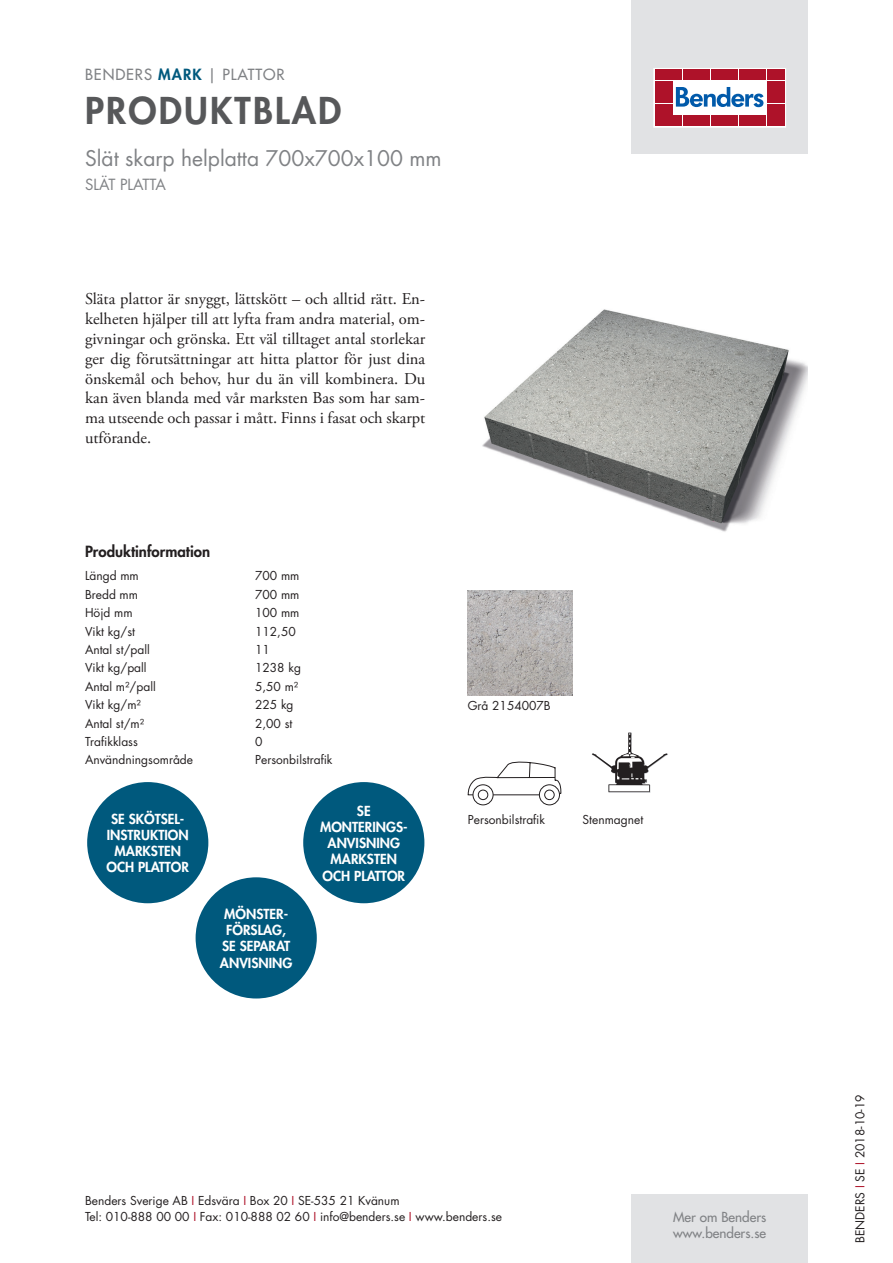
<style>
.page{position:relative;width:893px;height:1263px;background:#fff}
.page>*{position:absolute;margin:0;border:0;box-sizing:border-box;transform-origin:0 0}
.t1{font:800 36px "Futura Std";letter-spacing:.06em;color:#57585a}
.t2{font:21px "Futura Std";color:#808285}
.t3{font:16.5px/19.8px "Adobe Garamond Pro";color:#231f20;text-align:justify}
.t4{font:500 15px "Futura Std";letter-spacing:.06em;color:#808285}
.t5{font:800 15px "Futura Std";color:#231f20}
.t6{font:15px "Futura Std";color:#808285}
.t7{font:800 13.5px/16.2px "Futura Std";color:#fff;text-align:center}
.t8{font:500 13.5px/16.2px "Futura Std";color:#808285}
.t9{font:12px/16.5px "Futura Std";color:#231f20}
.s1{font-weight:800;color:#00597d}
.s2{color:#ae1229}
</style>
<div class="page">
<div style="left:631px;top:0;width:177px;height:153px;background:#e1e2e4"></div>
<div style="left:631px;top:1195px;width:177px;height:68px;background:#e1e2e4"></div>
<svg style="left:656px;top:70px;width:128px;height:55px;fill:#fff"></svg>
<div style="left:654px;top:68px;width:132px;height:59px;border:1px solid #fff"></div>
<div style="left:655px;top:70px;width:8px;height:10px;background:#ae1229"></div>
<div style="left:664px;top:70px;width:8px;height:10px;background:#ae1229"></div>
<div style="left:655px;top:81px;width:8px;height:10px;background:#ae1229"></div>
<div style="left:664px;top:81px;width:8px;height:10px;background:#ae1229"></div>
<div style="left:655px;top:93px;width:8px;height:10px;background:#ae1229"></div>
<div style="left:664px;top:93px;width:8px;height:10px;background:#ae1229"></div>
<div style="left:655px;top:104px;width:8px;height:11px;background:#ae1229"></div>
<div style="left:664px;top:104px;width:8px;height:11px;background:#ae1229"></div>
<div style="left:655px;top:116px;width:8px;height:10px;background:#ae1229"></div>
<div style="left:664px;top:116px;width:8px;height:10px;background:#ae1229"></div>
<div style="left:674px;top:70px;width:8px;height:10px;background:#ae1229"></div>
<div style="left:683px;top:70px;width:8px;height:10px;background:#ae1229"></div>
<div style="left:692px;top:70px;width:8px;height:10px;background:#ae1229"></div>
<div style="left:702px;top:70px;width:8px;height:10px;background:#ae1229"></div>
<div style="left:711px;top:70px;width:8px;height:10px;background:#ae1229"></div>
<div style="left:720px;top:70px;width:8px;height:10px;background:#ae1229"></div>
<div style="left:730px;top:70px;width:8px;height:10px;background:#ae1229"></div>
<div style="left:739px;top:70px;width:8px;height:10px;background:#ae1229"></div>
<div style="left:748px;top:70px;width:8px;height:10px;background:#ae1229"></div>
<div style="left:758px;top:70px;width:8px;height:10px;background:#ae1229"></div>
<div style="left:674px;top:116px;width:8px;height:10px;background:#ae1229"></div>
<div style="left:683px;top:116px;width:8px;height:10px;background:#ae1229"></div>
<div style="left:692px;top:116px;width:8px;height:10px;background:#ae1229"></div>
<div style="left:702px;top:116px;width:8px;height:10px;background:#ae1229"></div>
<div style="left:711px;top:116px;width:8px;height:10px;background:#ae1229"></div>
<div style="left:720px;top:116px;width:8px;height:10px;background:#ae1229"></div>
<div style="left:730px;top:116px;width:8px;height:10px;background:#ae1229"></div>
<div style="left:739px;top:116px;width:8px;height:10px;background:#ae1229"></div>
<div style="left:748px;top:116px;width:8px;height:10px;background:#ae1229"></div>
<div style="left:758px;top:116px;width:8px;height:10px;background:#ae1229"></div>
<div style="left:767px;top:70px;width:8px;height:10px;background:#ae1229"></div>
<div style="left:776px;top:70px;width:8px;height:10px;background:#ae1229"></div>
<div style="left:767px;top:81px;width:8px;height:10px;background:#ae1229"></div>
<div style="left:776px;top:81px;width:8px;height:10px;background:#ae1229"></div>
<div style="left:767px;top:93px;width:8px;height:10px;background:#ae1229"></div>
<div style="left:776px;top:93px;width:8px;height:10px;background:#ae1229"></div>
<div style="left:767px;top:104px;width:8px;height:11px;background:#ae1229"></div>
<div style="left:776px;top:104px;width:8px;height:11px;background:#ae1229"></div>
<div style="left:767px;top:116px;width:8px;height:10px;background:#ae1229"></div>
<div style="left:776px;top:116px;width:8px;height:10px;background:#ae1229"></div>
<svg style="left:676px;top:87px;width:87px;height:20px"></svg>
<div style="left:303px;top:782px;width:121px;height:121px;background:#00597d;border-radius:50%"></div>
<div style="left:87px;top:782px;width:121px;height:121px;background:#00597d;border-radius:50%"></div>
<div style="left:196px;top:877px;width:121px;height:121px;background:#00597d;border-radius:50%"></div>
<img style="left:482px;top:309px;width:326px;height:223px">
<img style="left:468px;top:590px;width:105px;height:105px">
<svg style="left:473px;top:785px;width:20px;height:20px"></svg>
<div style="left:473px;top:784px;width:20px;height:21px;border:1px solid #231f20;border-radius:50%"></div>
<svg style="left:539px;top:785px;width:20px;height:20px"></svg>
<div style="left:539px;top:784px;width:21px;height:21px;border:1px solid #231f20;border-radius:50%"></div>
<svg style="left:468px;top:762px;width:93px;height:38px"></svg>
<img style="left:608px;top:732px;width:60px;height:61px">
<svg style="left:592px;top:733px;width:75px;height:59px"></svg>
<p class="t4" style="left:85px;top:65px;width:201px">BENDERS <span class="s1">MARK</span> | PLATTOR</p>
<h1 class="t1" style="left:85px;top:87px;width:258px">PRODUKTBLAD</h1>
<h2 class="t2" style="left:85px;top:144px;width:358px">Slät skarp helplatta 700x700x100 mm</h2>
<p class="t6" style="left:85px;top:175px;width:82px">SLÄT PLATTA</p>
<p class="t3" style="left:85px;top:290px;width:342px">Släta plattor är snyggt, lättskött – och alltid rätt. En&shy;kelheten hjälper till att lyfta fram andra material, om&shy;givningar och grönska. Ett väl tilltaget antal storlekar ger dig förutsättningar att hitta plattor för just dina önskemål och behov, hur du än vill kombinera. Du kan även blanda med vår marksten Bas som har sam&shy;ma utseende och passar i mått. Finns i fasat och skarpt utförande.</p>
<p class="t5" style="left:85px;top:542px;width:127px">Produktinformation</p>
<p class="t9" style="left:85px;top:568px;width:55px">Längd mm</p>
<p class="t9" style="left:255px;top:568px;width:46px">700 mm</p>
<p class="t9" style="left:85px;top:586px;width:55px">Bredd mm</p>
<p class="t9" style="left:255px;top:586px;width:46px">700 mm</p>
<p class="t9" style="left:85px;top:604px;width:49px">Höjd mm</p>
<p class="t9" style="left:255px;top:604px;width:46px">100 mm</p>
<p class="t9" style="left:85px;top:623px;width:51px">Vikt kg/st</p>
<p class="t9" style="left:255px;top:623px;width:42px">112,50</p>
<p class="t9" style="left:85px;top:641px;width:66px">Antal st/pall</p>
<p class="t9" style="left:255px;top:641px;width:16px">11</p>
<p class="t9" style="left:85px;top:660px;width:63px">Vikt kg/pall</p>
<p class="t9" style="left:255px;top:660px;width:47px">1238 kg</p>
<p class="t9" style="left:85px;top:678px;width:72px">Antal m²/pall</p>
<p class="t9" style="left:255px;top:678px;width:45px">5,50 m²</p>
<p class="t9" style="left:85px;top:697px;width:57px">Vikt kg/m²</p>
<p class="t9" style="left:255px;top:697px;width:40px">225 kg</p>
<p class="t9" style="left:85px;top:715px;width:61px">Antal st/m²</p>
<p class="t9" style="left:255px;top:715px;width:39px">2,00 st</p>
<p class="t9" style="left:85px;top:733px;width:54px">Trafikklass</p>
<p class="t9" style="left:255px;top:733px;width:9px">0</p>
<p class="t9" style="left:85px;top:752px;width:110px">Användningsområde</p>
<p class="t9" style="left:255px;top:752px;width:79px">Personbilstrafik</p>
<p class="t7" style="left:320px;top:803px;width:89px">SE<br>MONTERINGS-<br>ANVISNING<br>MARKSTEN<br>OCH PLATTOR</p>
<p class="t7" style="left:106px;top:811px;width:84px">SE SKÖTSEL-<br>INSTRUKTION<br>MARKSTEN<br>OCH PLATTOR</p>
<p class="t7" style="left:220px;top:906px;width:74px">MÖNSTER-<br>FÖRSLAG,<br>SE SEPARAT<br>ANVISNING</p>
<p class="t9" style="left:468px;top:697px;width:85px">Grå 2154007B</p>
<p class="t9" style="left:468px;top:811px;width:79px">Personbilstrafik</p>
<p class="t9" style="left:583px;top:811px;width:62px">Stenmagnet</p>
<p class="t9" style="left:85px;top:1192px;width:418px">Benders Sverige AB <span class="s2">I</span> Edsvära <span class="s2">I</span> Box 20 <span class="s2">I</span> SE-535 21 Kvänum<br>Tel: 010-888 00 00 <span class="s2">I</span> Fax: 010-888 02 60 <span class="s2">I</span> info@benders.se <span class="s2">I</span> www.benders.se</p>
<p class="t8" style="left:673px;top:1209px;width:95px">Mer om Benders www.benders.se</p>
<p class="t9" style="left:852px;top:1243px;width:150px;rotate:-90deg">BENDERS <span class="s2">I</span> SE <span class="s2">I</span> 2018-10-19</p>
</div>
